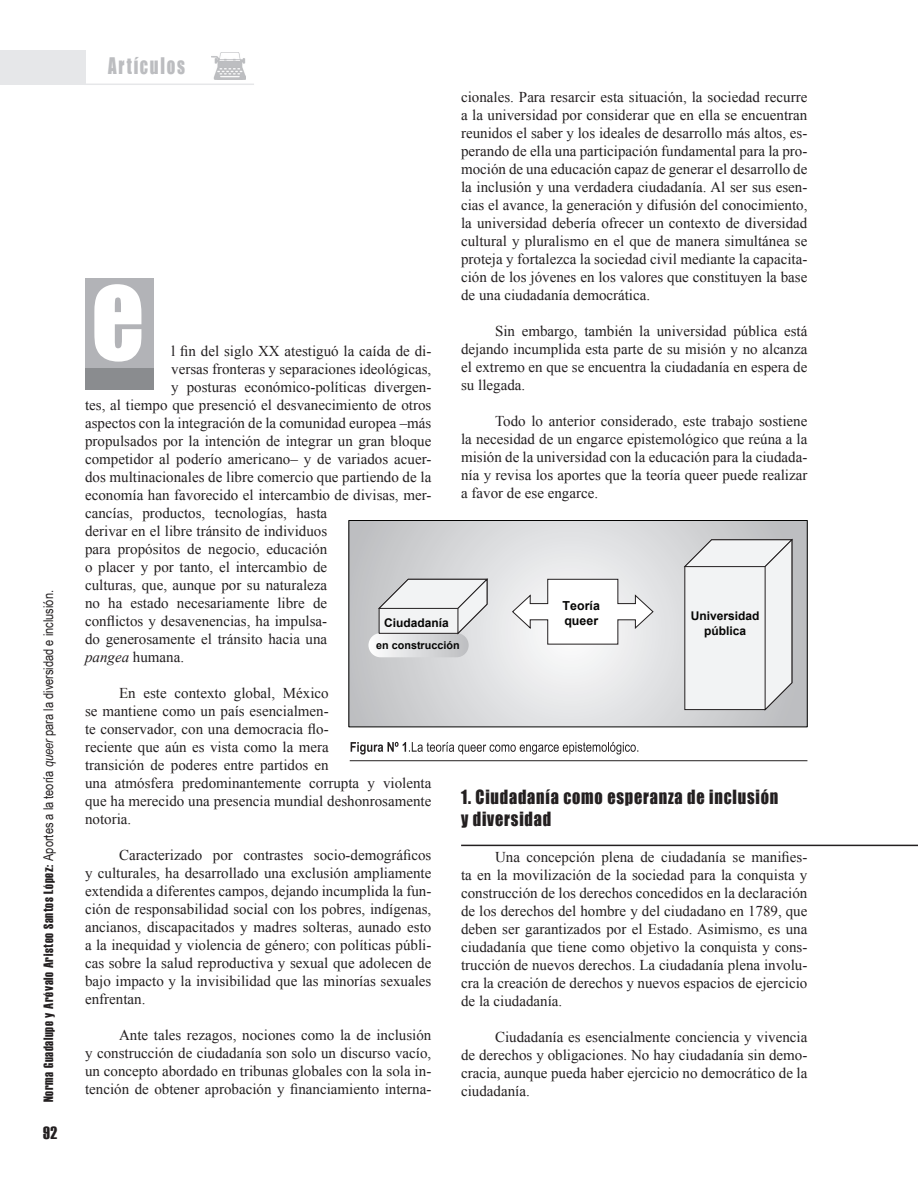
<style>
.page{position:relative;width:918px;height:1188px;background:#fff}
.page>*{position:absolute;margin:0;border:0;box-sizing:border-box;transform-origin:0 0}
.t1{font:21px "Impact";letter-spacing:.105em;color:#bcbdc0;scale:.8 1}
.t2{font:18px/21.6px "Impact";letter-spacing:.05em;color:#231f20;scale:.9 1}
.t3{font:18px "Haettenschweiler";color:#231f20}
.t4{font:15px/18px "Times New Roman";color:#231f20;text-align:justify}
.t5{font:13.5px "Arial Narrow";color:#231f20}
.t6{font:700 12.45px/14.7px "Arial";color:#050504}
.t7{font:700 12px/14.4px "Arial";color:#050504;text-align:center}
.t8{font:700 10.8px "Arial";color:#050504}
.s1{font-family:"Haettenschweiler"}
.s2{font-style:italic}
</style>
<div class="page">
<svg style="left:351px;top:522px;width:454px;height:203px;background:#d8d9db"></svg>
<div style="left:349px;top:520px;width:458px;height:207px;border:1px solid #050504"></div>
<div style="left:368px;top:633px;width:101px;height:24px;background:linear-gradient(to right,#fdfefe,#bcbec0);border-radius:12px"></div>
<svg style="left:512px;top:579px;width:141px;height:65px"></svg>
<svg style="left:379px;top:579px;width:109px;height:55px"></svg>
<svg style="left:684px;top:539px;width:109px;height:171px"></svg>
<div style="left:85px;top:278px;width:69px;height:91px;background:#b2b3b7"></div>
<div style="left:85px;top:368px;width:69px;height:21px;background:#8a8c8f"></div>
<svg style="left:94px;top:284px;width:47px;height:78px"></svg>
<hr style="left:350px;top:760px;width:457px;height:1px;background:#231f20">
<hr style="left:461px;top:845px;width:457px;height:1px;background:#231f20">
<svg style="left:351px;top:742px;width:287px;height:13px"></svg>
<div style="left:0;top:50px;width:85px;height:35px;background:#e6e7e9"></div>
<img style="left:211px;top:53px;width:34px;height:27px">
<hr style="left:84px;top:84px;width:170px;height:1px;background:#e6e7e9">
<p class="t5" style="left:39px;top:1102px;width:513px;rotate:-90deg"><span class="s1">Norma Guadalupe y Arévalo Aristeo Santos López:</span> Aportes a la teoría <span class="s2">queer</span> para la diversidad e inclusión.</p>
<p class="t3" style="left:43px;top:1121px;width:16px">92</p>
<h1 class="t1" style="left:108px;top:50px;width:98px">Artículos</h1>
<p class="t4" style="left:461px;top:88px;width:348px">cionales. Para resarcir esta situación, la sociedad recurre a la universidad por considerar que en ella se encuentran reunidos el saber y los ideales de desarrollo más altos, es&shy;perando de ella una participación fundamental para la pro&shy;moción de una educación capaz de generar el desarrollo de la inclusión y una verdadera ciudadanía. Al ser sus esen&shy;cias el avance, la generación y difusión del conocimiento, la universidad debería ofrecer un contexto de diversidad cultural y pluralismo en el que de manera simultánea se proteja y fortalezca la sociedad civil mediante la capacita&shy;ción de los jóvenes en los valores que constituyen la base de una ciudadanía democrática.</p>
<p class="t4" style="left:461px;top:322px;width:348px;text-indent:34px">Sin embargo, también la universidad pública está dejando incumplida esta parte de su misión y no alcanza el extremo en que se encuentra la ciudadanía en espera de su llegada.</p>
<p class="t4" style="left:461px;top:412px;width:348px;text-indent:34px">Todo lo anterior considerado, este trabajo sostiene la necesidad de un engarce epistemológico que reúna a la misión de la universidad con la educación para la ciudada&shy;nía y revisa los aportes que la teoría queer puede realizar a favor de ese engarce.</p>
<p class="t4" style="left:171px;top:341px;width:262px">l fin del siglo XX atestiguó la caída de di-</p>
<p class="t4" style="left:171px;top:359px;width:262px">versas fronteras y separaciones ideológicas,</p>
<p class="t4" style="left:171px;top:377px;width:262px">y posturas económico-políticas divergen-</p>
<p class="t4" style="left:85px;top:395px;width:348px">tes, al tiempo que presenció el desvanecimiento de otros</p>
<p class="t4" style="left:85px;top:413px;width:348px">aspectos con la integración de la comunidad europea –más</p>
<p class="t4" style="left:85px;top:431px;width:348px">propulsados por la intención de integrar un gran bloque</p>
<p class="t4" style="left:85px;top:449px;width:348px">competidor al poderío americano– y de variados acuer-</p>
<p class="t4" style="left:85px;top:467px;width:348px">dos multinacionales de libre comercio que partiendo de la</p>
<p class="t4" style="left:85px;top:485px;width:348px">economía han favorecido el intercambio de divisas, mer-</p>
<p class="t4" style="left:85px;top:503px;width:244px">cancías, productos, tecnologías, hasta</p>
<p class="t4" style="left:85px;top:521px;width:244px">derivar en el libre tránsito de individuos</p>
<p class="t4" style="left:85px;top:539px;width:244px">para propósitos de negocio, educación</p>
<p class="t4" style="left:85px;top:557px;width:244px">o placer y por tanto, el intercambio de</p>
<p class="t4" style="left:85px;top:575px;width:244px">culturas, que, aunque por su naturaleza</p>
<p class="t4" style="left:85px;top:593px;width:244px">no ha estado necesariamente libre de</p>
<p class="t4" style="left:85px;top:611px;width:244px">conflictos y desavenencias, ha impulsa-</p>
<p class="t4" style="left:85px;top:629px;width:244px">do generosamente el tránsito hacia una</p>
<p class="t4" style="left:85px;top:647px;width:101px"><span class="s2">pangea</span> humana.</p>
<p class="t4" style="left:85px;top:683px;width:348px;text-align:left;text-indent:34px">En este contexto global, México<br>se mantiene como un país esencialmen-<br>te conservador, con una democracia flo-<br>reciente que aún es vista como la mera<br>transición de poderes entre partidos en<br>una atmósfera predominantemente corrupta y violenta que ha merecido una presencia mundial deshonrosamente notoria.</p>
<p class="t4" style="left:85px;top:845px;width:348px;text-indent:34px">Caracterizado por contrastes socio-demográficos y culturales, ha desarrollado una exclusión ampliamente extendida a diferentes campos, dejando incumplida la fun&shy;ción de responsabilidad social con los pobres, indígenas, ancianos, discapacitados y madres solteras, aunado esto a la inequidad y violencia de género; con políticas públi&shy;cas sobre la salud reproductiva y sexual que adolecen de bajo impacto y la invisibilidad que las minorías sexuales enfrentan.</p>
<p class="t4" style="left:85px;top:1025px;width:348px;text-indent:34px">Ante tales rezagos, nociones como la de inclusión y construcción de ciudadanía son solo un discurso vacío, un concepto abordado en tribunas globales con la sola in&shy;tención de obtener aprobación y financiamiento interna-</p>
<p class="t6" style="left:563px;top:599px;width:39px">Teoría queer</p>
<p class="t7" style="left:691px;top:609px;width:70px">Universidad pública</p>
<p class="t7" style="left:384px;top:616px;width:66px">Ciudadanía</p>
<p class="t8" style="left:376px;top:638px;width:85px">en construcción</p>
<p class="t2" style="left:461px;top:786px;width:354px">1. Ciudadanía como esperanza de inclusión y diversidad</p>
<p class="t4" style="left:461px;top:848px;width:348px;text-indent:34px">Una concepción plena de ciudadanía se manifies&shy;ta en la movilización de la sociedad para la conquista y construcción de los derechos concedidos en la declaración de los derechos del hombre y del ciudadano en 1789, que deben ser garantizados por el Estado. Asimismo, es una ciudadanía que tiene como objetivo la conquista y cons&shy;trucción de nuevos derechos. La ciudadanía plena involu&shy;cra la creación de derechos y nuevos espacios de ejercicio de la ciudadanía.</p>
<p class="t4" style="left:461px;top:1028px;width:348px;text-indent:34px">Ciudadanía es esencialmente conciencia y vivencia de derechos y obligaciones. No hay ciudadanía sin demo&shy;cracia, aunque pueda haber ejercicio no democrático de la ciudadanía.</p>
</div>
